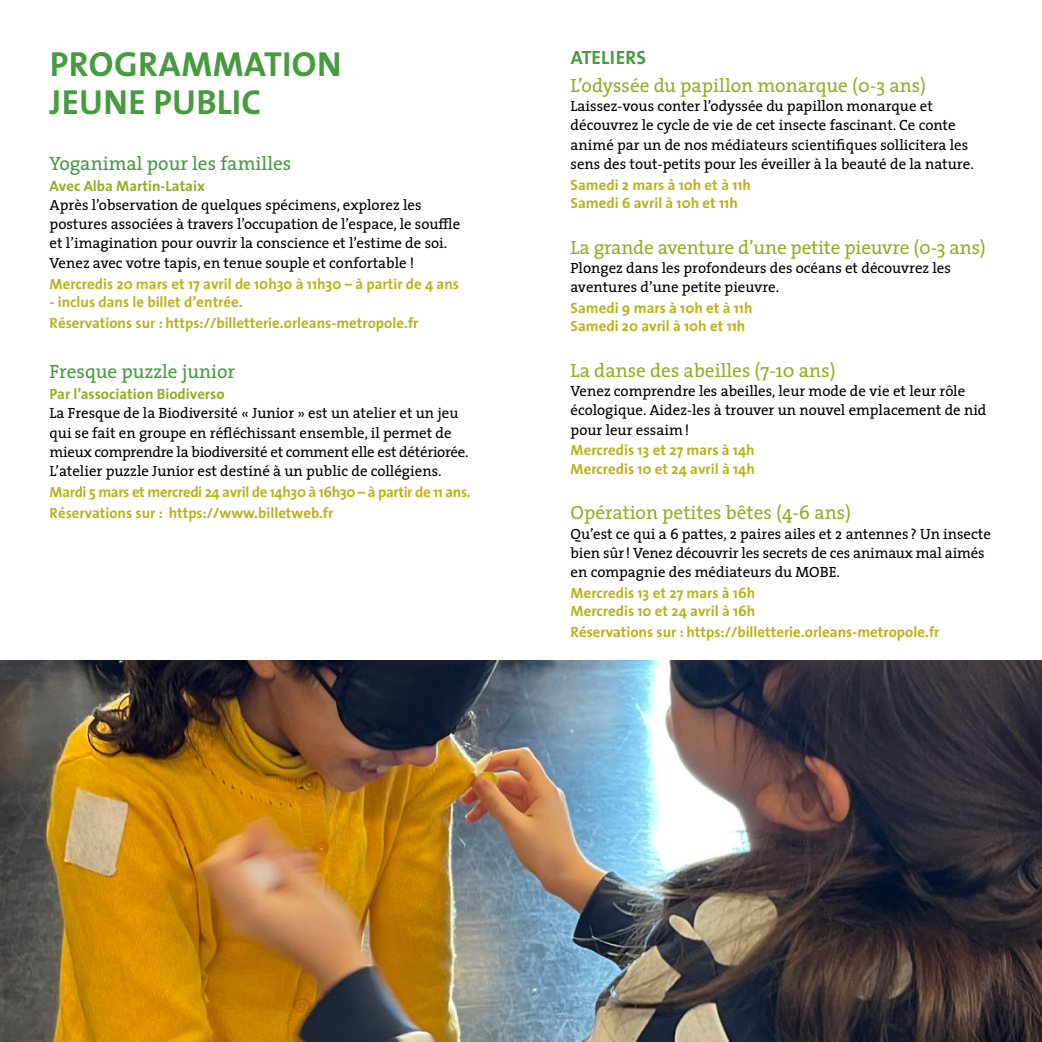
<style>
.page{position:relative;width:1042px;height:1042px;background:#fff}
.page>*{position:absolute;margin:0;border:0;box-sizing:border-box;transform-origin:0 0}
.t1{font:700 35px "The Sans";letter-spacing:.015em;color:#469b3f}
.t2{font:35px "The Sans Bold Caps";letter-spacing:.01em;color:#469b3f}
.t3{font:19.25px "The Serif";color:#92ae27}
.t4{font:19.25px "The Serif";color:#469b3f}
.t5{font:700 19.25px "The Sans";letter-spacing:.015em;color:#469b3f}
.t6{font:14.88px/19.2px "The Serif";color:#000}
.t7{font:700 14.88px/18.4px "The Sans";color:#b8b31d}
.t8{font:700 14.88px/20.8px "The Sans";letter-spacing:-.025em;color:#b8b31d}
.t9{font:700 14.88px "The Sans";color:#92ae27}
</style>
<div class="page">
<img style="left:0;top:661px;width:1042px;height:381px">
<h1 class="t1" style="left:50px;top:35px;width:293px">PROGRAMMATION</h1>
<h1 class="t2" style="left:50px;top:73px;width:213px">JEUNE PUBLIC</h1>
<p class="t4" style="left:50px;top:147px;width:243px">Yoganimal pour les familles</p>
<p class="t9" style="left:50px;top:173px;width:157px">Avec Alba Martin-Lataix</p>
<p class="t6" style="left:50px;top:195px;width:412px">Après l’observation de quelques spécimens, explorez les postures associées à travers l’occupation de l’espace, le souffle et l’imagination pour ouvrir la conscience et l’estime de soi.<br>Venez avec votre tapis, en tenue souple et confortable !</p>
<p class="t7" style="left:50px;top:274px;width:411px">Mercredis 20 mars et 17 avril de 10h30 à 11h30 – à partir de 4 ans</p>
<p class="t7" style="left:50px;top:291px;width:370px;line-height:20.8px">- inclus dans le billet d’entrée.<br>Réservations sur : https://billetterie.orleans-metropole.fr</p>
<p class="t4" style="left:50px;top:356px;width:187px">Fresque puzzle junior</p>
<p class="t9" style="left:50px;top:382px;width:177px">Par l’association Biodiverso</p>
<p class="t6" style="left:50px;top:403px;width:420px">La Fresque de la Biodiversité « Junior » est un atelier et un jeu qui se fait en groupe en réfléchissant ensemble, il permet de mieux comprendre la biodiversité et comment elle est détériorée.<br>L’atelier puzzle Junior est destiné à un public de collégiens.</p>
<p class="t8" style="left:50px;top:481px;width:422px">Mardi 5 mars et mercredi 24 avril de 14h30 à 16h30 – à partir de 11 ans.<br>Réservations sur : https://www.billetweb.fr</p>
<p class="t5" style="left:571px;top:41px;width:77px">ATELIERS</p>
<p class="t3" style="left:570px;top:69px;width:357px">L’odyssée du papillon monarque (0-3 ans)</p>
<p class="t6" style="left:570px;top:96px;width:405px">Laissez-vous conter l’odyssée du papillon monarque et découvrez le cycle de vie de cet insecte fascinant. Ce conte animé par un de nos médiateurs scientifiques sollicitera les sens des tout-petits pour les éveiller à la beauté de la nature.</p>
<p class="t7" style="left:570px;top:175px;width:182px">Samedi 2 mars à 10h et à 11h<br>Samedi 6 avril à 10h et 11h</p>
<p class="t3" style="left:570px;top:231px;width:417px">La grande aventure d’une petite pieuvre (0-3 ans)</p>
<p class="t6" style="left:570px;top:258px;width:382px">Plongez dans les profondeurs des océans et découvrez les aventures d’une petite pieuvre.</p>
<p class="t7" style="left:570px;top:298px;width:183px">Samedi 9 mars à 10h et à 11h<br>Samedi 20 avril à 10h et 11h</p>
<p class="t3" style="left:570px;top:354px;width:266px">La danse des abeilles (7-10 ans)</p>
<p class="t6" style="left:570px;top:381px;width:417px">Venez comprendre les abeilles, leur mode de vie et leur rôle écologique. Aidez-les à trouver un nouvel emplacement de nid pour leur essaim!</p>
<p class="t7" style="left:570px;top:441px;width:186px">Mercredis 13 et 27 mars à 14h<br>Mercredis 10 et 24 avril à 14h</p>
<p class="t3" style="left:570px;top:497px;width:282px">Opération petites bêtes (4-6 ans)</p>
<p class="t6" style="left:570px;top:523px;width:422px">Qu’est ce qui a 6 pattes, 2 paires ailes et 2 antennes ? Un insecte bien sûr! Venez découvrir les secrets de ces animaux mal aimés en compagnie des médiateurs du MOBE.</p>
<p class="t7" style="left:570px;top:583px;width:186px">Mercredis 13 et 27 mars à 16h<br>Mercredis 10 et 24 avril à 16h</p>
<p class="t7" style="left:570px;top:622px;width:370px">Réservations sur : https://billetterie.orleans-metropole.fr</p>
</div>
